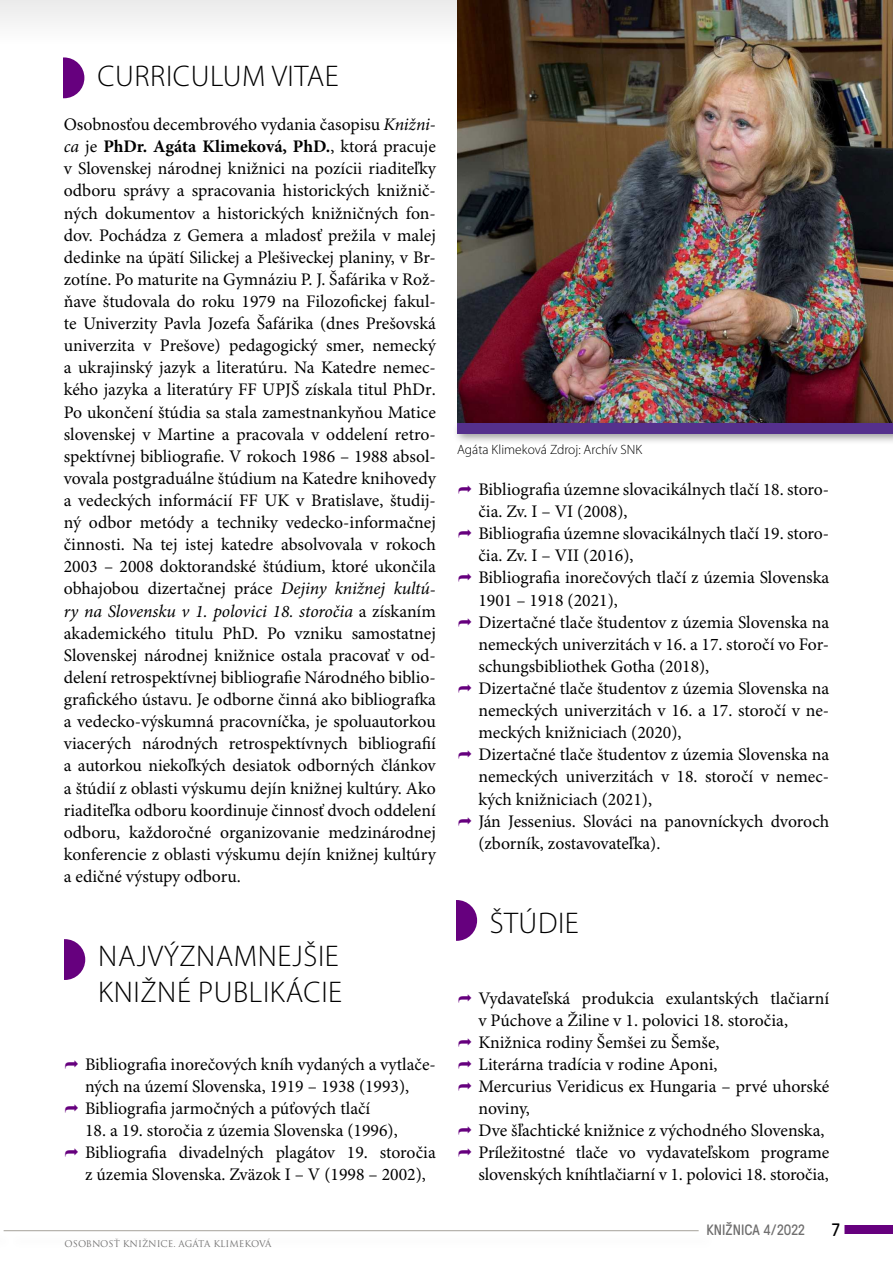
<style>
.page{position:relative;width:893px;height:1263px;background:#fff}
.page>*{position:absolute;margin:0;border:0;box-sizing:border-box;transform-origin:0 0}
.t1{font:300 30px/36px "Myriad Pro";letter-spacing:.02em;color:#000}
.t2{font:18px "GT Pressura";color:#000}
.t3{font:17.7px/22px "Minion Pro";color:#000}
.t4{font:15px "GT Pressura";color:#706f6f}
.t5{font:300 13.5px "Myriad Pro";color:#000}
.t6{font:9px "Trajan Pro";color:#706f6f}
.s1{font-style:italic}
.s2{font-weight:700}
</style>
<div class="page">
<hr style="left:0;top:0;width:2px;height:44px;background:#e3e3e3">
<div style="left:844px;top:1225px;width:49px;height:9px;background:#66007e"></div>
<div style="left:2px;top:0;width:891px;height:44px;background:#f4f4f4"></div>
<hr style="left:4px;top:1230px;width:695px;height:1px;background:#a5a29a">
<img style="left:457px;top:0;width:436px;height:418px">
<div style="left:452px;top:418px;width:441px;height:27px;background:#000;opacity:.4"></div>
<div style="left:457px;top:423px;width:436px;height:11px;background:#55308d"></div>
<div style="left:44px;top:57px;width:40px;height:41px;background:#66007e;border-radius:50%"></div>
<div style="left:43px;top:55px;width:20px;height:44px;background:#fff"></div>
<div style="left:44px;top:939px;width:41px;height:41px;background:#66007e;border-radius:50%"></div>
<div style="left:44px;top:937px;width:20px;height:44px;background:#fff"></div>
<div style="left:436px;top:900px;width:41px;height:41px;background:#66007e;border-radius:50%"></div>
<div style="left:436px;top:898px;width:20px;height:44px;background:#fff"></div>
<h1 class="t1" style="left:97px;top:59px;width:243px">CURRICULUM VITAE</h1>
<p class="t3" style="left:64px;top:114px;width:374px;text-align:justify">Osobnosťou decembrového vydania časopisu <span class="s1">Knižni&shy;ca</span> je <span class="s2">PhDr. Agáta Klimeková, PhD.</span>, ktorá pracuje v Slovenskej národnej knižnici na pozícii riaditeľky odboru správy a spracovania historických knižnič&shy;ných dokumentov a historických knižničných fon&shy;dov. Pochádza z Gemera a mladosť prežila v malej dedinke na úpätí Silickej a Plešiveckej planiny, v Br&shy;zotíne. Po maturite na Gymnáziu P. J. Šafárika v Rož&shy;ňave študovala do roku 1979 na Filozofickej fakul&shy;te Univerzity Pavla Jozefa Šafárika (dnes Prešovská univerzita v Prešove) pedagogický smer, nemecký a ukrajinský jazyk a literatúru. Na Katedre nemec&shy;kého jazyka a literatúry FF UPJŠ získala titul PhDr.<br>Po ukončení štúdia sa stala zamestnankyňou Matice slovenskej v Martine a pracovala v oddelení retro&shy;spektívnej bibliografie. V rokoch 1986 – 1988 absol&shy;vovala postgraduálne štúdium na Katedre knihovedy a vedeckých informácií FF UK v Bratislave, študij&shy;ný odbor metódy a techniky vedecko-informačnej činnosti. Na tej istej katedre absolvovala v rokoch 2003 – 2008 doktorandské štúdium, ktoré ukončila obhajobou dizertačnej práce <span class="s1">Dejiny knižnej kultú&shy;ry na Slovensku v 1. polovici 18. storočia</span> a získaním akademického titulu PhD. Po vzniku samostatnej Slovenskej národnej knižnice ostala pracovať v od&shy;delení retrospektívnej bibliografie Národného biblio&shy;grafického ústavu. Je odborne činná ako bibliografka a vedecko-výskumná pracovníčka, je spoluautorkou viacerých národných retrospektívnych bibliografií a autorkou niekoľkých desiatok odborných článkov a štúdií z oblasti výskumu dejín knižnej kultúry. Ako riaditeľka odboru koordinuje činnosť dvoch oddelení odboru, každoročné organizovanie medzinárodnej konferencie z oblasti výskumu dejín knižnej kultúry a edičné výstupy odboru.</p>
<h1 class="t1" style="left:98px;top:939px;width:245px">NAJVÝZNAMNEJŠIE<br>KNIŽNÉ PUBLIKÁCIE</h1>
<p class="t3" style="left:85px;top:1054px;width:352px">Bibliografia inorečových kníh vydaných a vytlače&shy;ných na území Slovenska, 1919 – 1938 (1993),<br>Bibliografia jarmočných a púťových tlačí</p>
<p class="t3" style="left:85px;top:1120px;width:352px">18. a 19. storočia z územia Slovenska (1996),<br>Bibliografia divadelných plagátov 19. storočia z územia Slovenska. Zväzok I – V (1998 – 2002),</p>
<p class="t6" style="left:65px;top:1238px;width:208px">OSOBNOSŤ KNIŽNICE. AGÁTA KLIMEKOVÁ</p>
<p class="t5" style="left:457px;top:442px;width:186px">Agáta Klimeková Zdroj: Archív SNK</p>
<p class="t3" style="left:478px;top:479px;width:352px">Bibliografia územne slovacikálnych tlačí 18. storo&shy;čia. Zv. I – VI (2008),<br>Bibliografia územne slovacikálnych tlačí 19. storo&shy;čia. Zv. I – VII (2016),<br>Bibliografia inorečových tlačí z územia Slovenska 1901 – 1918 (2021),<br>Dizertačné tlače študentov z územia Slovenska na nemeckých univerzitách v 16. a 17. storočí vo For&shy;schungsbibliothek Gotha (2018),<br>Dizertačné tlače študentov z územia Slovenska na nemeckých univerzitách v 16. a 17. storočí v ne&shy;meckých knižniciach (2020),<br>Dizertačné tlače študentov z územia Slovenska na nemeckých univerzitách v 18. storočí v nemec&shy;kých knižniciach (2021),<br>Ján Jessenius. Slováci na panovníckych dvoroch (zborník, zostavovateľka).</p>
<h1 class="t1" style="left:490px;top:906px;width:91px">ŠTÚDIE</h1>
<p class="t3" style="left:478px;top:988px;width:352px">Vydavateľská produkcia exulantských tlačiarní v Púchove a Žiline v 1. polovici 18. storočia, Knižnica rodiny Šemšei zu Šemše,<br>Literárna tradícia v rodine Aponi,<br>Mercurius Veridicus ex Hungaria – prvé uhorské noviny,<br>Dve šľachtické knižnice z východného Slovenska, Príležitostné tlače vo vydavateľskom programe slovenských kníhtlačiarní v 1. polovici 18. storočia,</p>
<p class="t4" style="left:706px;top:1218px;width:100px">KNIŽNICA 4/2022</p>
<p class="t2" style="left:832px;top:1216px;width:10px">7</p>
</div>
